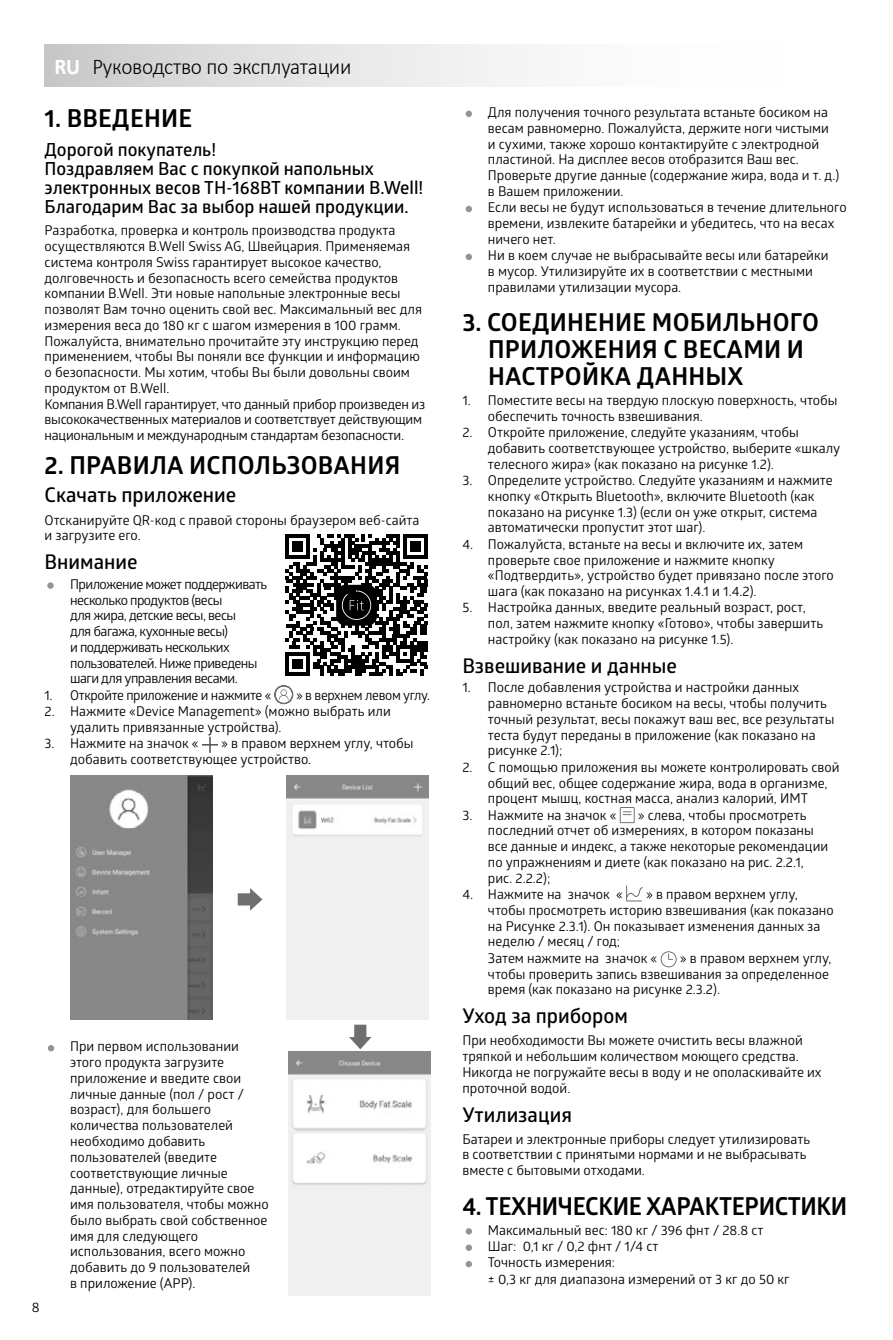
<style>
.page{position:relative;width:893px;height:1340px;background:#fff}
.page>*{position:absolute;margin:0;border:0;box-sizing:border-box;transform-origin:0 0}
.t1{font:700 24.75px/27px "Glober";letter-spacing:.01em;color:#000}
.t2{font:700 24.75px "Glober";letter-spacing:-.015em;color:#000;scale:.96 1}
.t3{font:300 22.5px "Calibri";letter-spacing:-.01em;color:#000;scale:.95 1}
.t4{font:600 20.25px "Glober";color:#000}
.t5{font:600 18px/19.1px "Glober";color:#000}
.t6{font:13.5px/15.8px "Glober";color:#000}
.t7{font:13.5px/15.8px "Glober";letter-spacing:-.04em;color:#000}
.t8{font:13.5px "Glober";letter-spacing:-.025em;color:#000}
.s1{font-weight:700;color:#fff}
</style>
<div class="page">
<div style="left:45px;top:45px;width:803px;height:42px;background:linear-gradient(to right,#d0d0cf,#fff)"></div>
<div style="left:47px;top:582px;width:7px;height:7px;background:#949494;border-radius:50%"></div>
<svg style="left:274px;top:685px;width:20px;height:19px"></svg>
<svg style="left:202px;top:736px;width:16px;height:16px"></svg>
<img style="left:70px;top:775px;width:142px;height:244px">
<img style="left:286px;top:775px;width:142px;height:244px">
<svg style="left:238px;top:888px;width:24px;height:22px"></svg>
<svg style="left:48px;top:1045px;width:6px;height:6px"></svg>
<svg style="left:286px;top:534px;width:141px;height:142px"></svg>
<svg style="left:466px;top:111px;width:6px;height:6px"></svg>
<svg style="left:466px;top:206px;width:6px;height:6px"></svg>
<svg style="left:466px;top:254px;width:6px;height:6px"></svg>
<svg style="left:620px;top:807px;width:15px;height:16px"></svg>
<svg style="left:626px;top:885px;width:17px;height:16px"></svg>
<svg style="left:661px;top:951px;width:16px;height:16px"></svg>
<svg style="left:466px;top:1228px;width:6px;height:6px"></svg>
<svg style="left:466px;top:1244px;width:6px;height:6px"></svg>
<div style="left:466px;top:1260px;width:6px;height:7px;background:#949494;border-radius:50%"></div>
<img style="left:288px;top:1051px;width:143px;height:244px">
<svg style="left:349px;top:1024px;width:23px;height:25px"></svg>
<h2 class="t3" style="left:54px;top:53px;width:314px"><span class="s1">RU</span> Руководство по эксплуатации</h2>
<h1 class="t1" style="left:45px;top:104px;width:149px">1. ВВЕДЕНИЕ</h1>
<h3 class="t5" style="left:45px;top:139px;width:380px">Дорогой покупатель!<br>Поздравляем Вас с покупкой напольных электронных весов TH-168BT компании B.Well!<br>Благодарим Вас за выбор нашей продукции.</h3>
<p class="t6" style="left:45px;top:222px;width:382px">Разработка, проверка и контроль производства продукта осуществляются B.Well Swiss AG, Швейцария. Применяемая система контроля Swiss гарантирует высокое качество, долговечность и безопасность всего семейства продуктов компании B.Well. Эти новые напольные электронные весы позволят Вам точно оценить свой вес. Максимальный вес для измерения веса до 180 кг с шагом измерения в 100 грамм.<br>Пожалуйста, внимательно прочитайте эту инструкцию перед применением, чтобы Вы поняли все функции и информацию о безопасности. Мы хотим, чтобы Вы были довольны своим продуктом от B.Well.<br>Компания B.Well гарантирует, что данный прибор произведен из высококачественных материалов и соответствует действующим национальным и международным стандартам безопасности.</p>
<h1 class="t1" style="left:45px;top:451px;width:357px">2. ПРАВИЛА ИСПОЛЬЗОВАНИЯ</h1>
<h3 class="t4" style="left:45px;top:481px;width:193px">Скачать приложение</h3>
<p class="t6" style="left:45px;top:511px;width:376px">Отсканируйте QR-код с правой стороны браузером веб-сайта и загрузите его.</p>
<h3 class="t4" style="left:45px;top:548px;width:94px">Внимание</h3>
<p class="t7" style="left:70px;top:575px;width:199px">Приложение может поддерживать несколько продуктов (весы<br>для жира, детские весы, весы<br>для багажа, кухонные весы)<br>и поддерживать нескольких пользователей. Ниже приведены шаги для управления весами.</p>
<p class="t8" style="left:45px;top:685px;width:228px">1. Откройте приложение и нажмите «</p>
<p class="t8" style="left:296px;top:685px;width:136px">» в верхнем левом углу.</p>
<p class="t6" style="left:70px;top:703px;width:322px;text-indent:-26px">2. Нажмите «Device Management» (можно выбрать или удалить привязанные устройства).</p>
<p class="t6" style="left:45px;top:735px;width:156px">3. Нажмите на значок «</p>
<p class="t6" style="left:70px;top:735px;width:345px;text-indent:151px">» в правом верхнем углу, чтобы добавить соответствующее устройство.</p>
<p class="t6" style="left:32px;top:1298px;width:9px">8</p>
<p class="t6" style="left:70px;top:1038px;width:200px">При первом использовании этого продукта загрузите приложение и введите свои личные данные (пол / рост / возраст), для большего количества пользователей необходимо добавить пользователей (введите соответствующие личные данные), отредактируйте свое имя пользователя, чтобы можно было выбрать свой собственное имя для следующего использования, всего можно добавить до 9 пользователей<br>в приложение (APP).</p>
<p class="t6" style="left:488px;top:104px;width:360px">Для получения точного результата встаньте босиком на весам равномерно. Пожалуйста, держите ноги чистыми<br>и сухими, также хорошо контактируйте с электродной пластиной. На дисплее весов отобразится Ваш вес.<br>Проверьте другие данные (содержание жира, вода и т. д.) в Вашем приложении.<br>Если весы не будут использоваться в течение длительного времени, извлеките батарейки и убедитесь, что на весах ничего нет.<br>Ни в коем случае не выбрасывайте весы или батарейки<br>в мусор. Утилизируйте их в соответствии с местными правилами утилизации мусора.</p>
<h1 class="t1" style="left:488px;top:308px;width:332px;text-indent:-26px">3. СОЕДИНЕНИЕ МОБИЛЬНОГО<br>ПРИЛОЖЕНИЯ С ВЕСАМИ И<br>НАСТРОЙКА ДАННЫХ</h1>
<p class="t6" style="left:488px;top:392px;width:351px;text-indent:-26px">1. Поместите весы на твердую плоскую поверхность, чтобы обеспечить точность взвешивания.</p>
<p class="t6" style="left:488px;top:424px;width:354px;text-indent:-26px">2. Откройте приложение, следуйте указаниям, чтобы добавить соответствующее устройство, выберите «шкалу телесного жира» (как показано на рисунке 1.2).</p>
<p class="t6" style="left:488px;top:472px;width:346px;text-indent:-26px">3. Определите устройство. Следуйте указаниям и нажмите кнопку «Открыть Bluetooth», включите Bluetooth (как показано на рисунке 1.3) (если он уже открыт, система автоматически пропустит этот шаг).</p>
<p class="t6" style="left:488px;top:535px;width:347px;text-indent:-26px">4. Пожалуйста, встаньте на весы и включите их, затем проверьте свое приложение и нажмите кнопку «Подтвердить», устройство будет привязано после этого шага (как показано на рисунках 1.4.1 и 1.4.2).</p>
<p class="t6" style="left:488px;top:599px;width:337px;text-indent:-26px">5. Настройка данных, введите реальный возраст, рост, пол, затем нажмите кнопку «Готово», чтобы завершить настройку (как показано на рисунке 1.5).</p>
<h3 class="t4" style="left:462px;top:651px;width:216px">Взвешивание и данные</h3>
<p class="t6" style="left:488px;top:679px;width:348px;text-indent:-26px">1. После добавления устройства и настройки данных равномерно встаньте босиком на весы, чтобы получить точный результат, весы покажут ваш вес, все результаты теста будут переданы в приложение (как показано на рисунке 2.1);</p>
<p class="t6" style="left:488px;top:758px;width:353px;text-indent:-26px">2. С помощью приложения вы можете контролировать свой общий вес, общее содержание жира, вода в организме, процент мышц, костная масса, анализ калорий, ИМТ</p>
<p class="t6" style="left:462px;top:806px;width:156px">3. Нажмите на значок «</p>
<p class="t6" style="left:488px;top:806px;width:342px;text-indent:150px">» слева, чтобы просмотреть последний отчет об измерениях, в котором показаны все данные и индекс, а также некоторые рекомендации по упражнениям и диете (как показано на рис. 2.2.1, рис. 2.2.2);</p>
<p class="t6" style="left:462px;top:886px;width:162px">4. Нажмите на значок «</p>
<p class="t6" style="left:488px;top:885px;width:347px;text-indent:158px">» в правом верхнем углу, чтобы просмотреть историю взвешивания (как показано на Рисунке 2.3.1). Он показывает изменения данных за неделю / месяц / год;<br>Затем нажмите на значок «</p>
<p class="t6" style="left:488px;top:949px;width:345px;text-indent:192px">» в правом верхнем углу, чтобы проверить запись взвешивания за определенное время (как показано на рисунке 2.3.2).</p>
<h3 class="t4" style="left:462px;top:1001px;width:167px">Уход за прибором</h3>
<p class="t6" style="left:462px;top:1032px;width:361px">При необходимости Вы можете очистить весы влажной тряпкой и небольшим количеством моющего средства.<br>Никогда не погружайте весы в воду и не ополаскивайте их проточной водой.</p>
<h3 class="t4" style="left:462px;top:1100px;width:111px">Утилизация</h3>
<p class="t6" style="left:462px;top:1130px;width:349px">Батареи и электронные приборы следует утилизировать в соответствии с принятыми нормами и не выбрасывать вместе с бытовыми отходами.</p>
<h1 class="t2" style="left:462px;top:1188px;width:402px">4. ТЕХНИЧЕСКИЕ ХАРАКТЕРИСТИКИ</h1>
<p class="t6" style="left:488px;top:1220px;width:303px;line-height:16.4px">Максимальный вес: 180 кг / 396 фнт / 28.8 ст Шаг: 0,1 кг / 0,2 фнт / 1/4 ст<br>Точность измерения:<br>± 0,3 кг для диапазона измерений от 3 кг до 50 кг</p>
</div>
